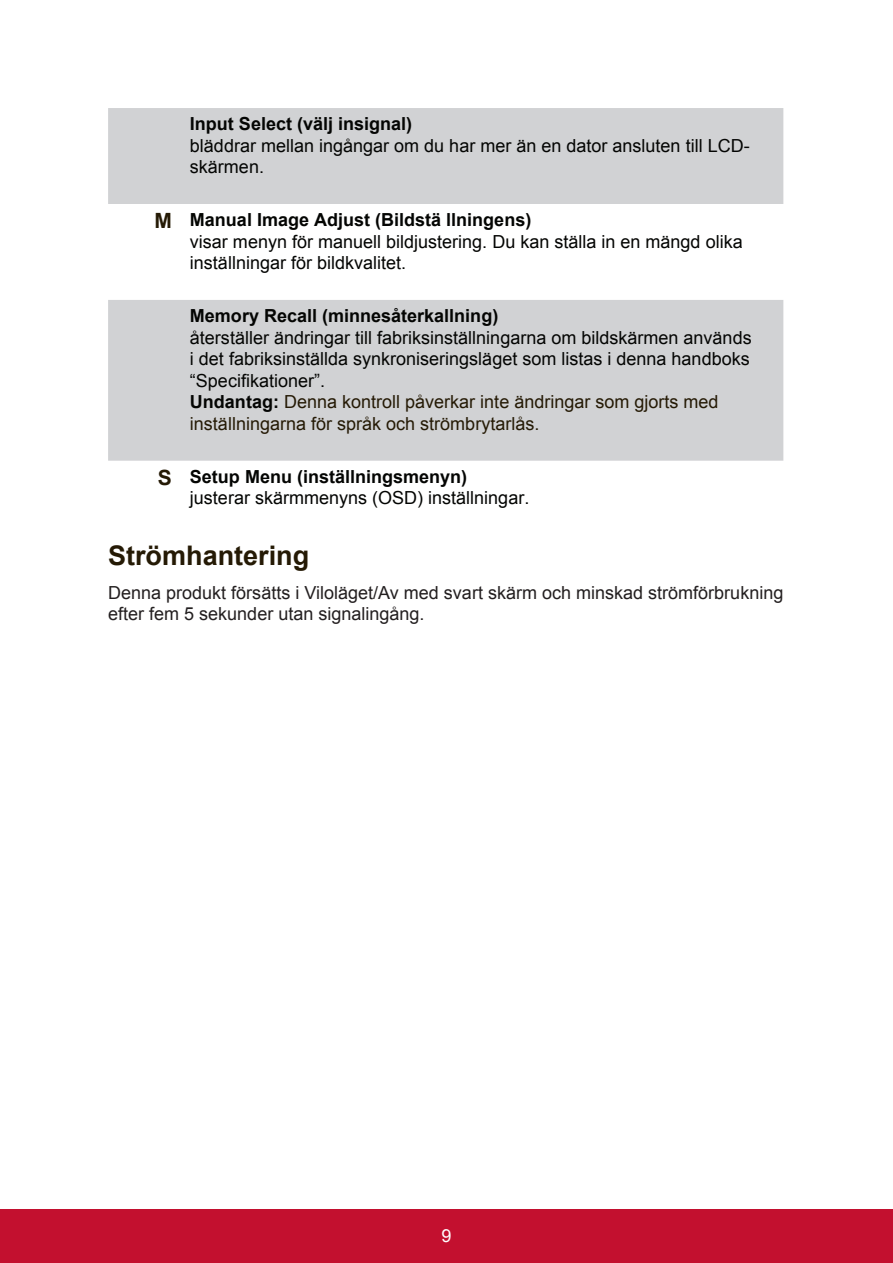
<style>
.page{position:relative;width:893px;height:1263px;background:#fff}
.page>*{position:absolute;margin:0;border:0;box-sizing:border-box;transform-origin:0 0}
.t1{font:700 27px "Arial";color:#251a05}
.t2{font:18px/21.6px "Arial";color:#040503}
.t3{font:18px/21.6px "Arial";color:#231f20}
.t4{font:700 18px "Arial";color:#040503}
.t5{font:18px "Arial";color:#fff}
.s1{font-weight:700;font-size:21px;color:#251a05}
.s2{font-weight:700}
.s3{color:#251a05}
</style>
<div class="page">
<div style="left:0;top:1210px;width:892px;height:53px;background:#c3102f"></div>
<svg style="left:108px;top:108px;width:675px;height:353px;fill:#d1d2d4"></svg>
<p class="t4" style="left:190px;top:112px;width:224px">Input Select (välj insignal)</p>
<p class="t2" style="left:190px;top:135px;width:561px">bläddrar mellan ingångar om du har mer än en dator ansluten till LCD&shy;skärmen.</p>
<p class="t2" style="left:190px;top:209px;width:554px;text-indent:-35px"><span class="s1">M</span> <span class="s2">Manual Image Adjust (Bildstä llningens)<br></span>visar menyn för manuell bildjustering. Du kan ställa in en mängd olika inställningar för bildkvalitet.</p>
<p class="t4" style="left:190px;top:304px;width:310px">Memory Recall (minnesåterkallning)</p>
<p class="t2" style="left:190px;top:327px;width:563px">återställer ändringar till fabriksinställningarna om bildskärmen används i det fabriksinställda synkroniseringsläget som listas i denna handboks “Specifikationer”.<br><span class="s2">Undantag:</span> <span class="s3">Denna kontroll påverkar inte ändringar som gjorts med inställningarna för språk och strömbrytarlås.</span></p>
<p class="t2" style="left:190px;top:466px;width:341px;text-indent:-32px"><span class="s1">S</span> <span class="s2">Setup Menu (inställningsmenyn) </span>justerar skärmmenyns (OSD) inställningar.</p>
<h1 class="t1" style="left:108px;top:537px;width:203px">Strömhantering</h1>
<p class="t3" style="left:108px;top:581px;width:676px">Denna produkt försätts i Viloläget/Av med svart skärm och minskad strömförbrukning efter fem 5 sekunder utan signalingång.</p>
<p class="t5" style="left:441px;top:1223px;width:12px">9</p>
</div>
